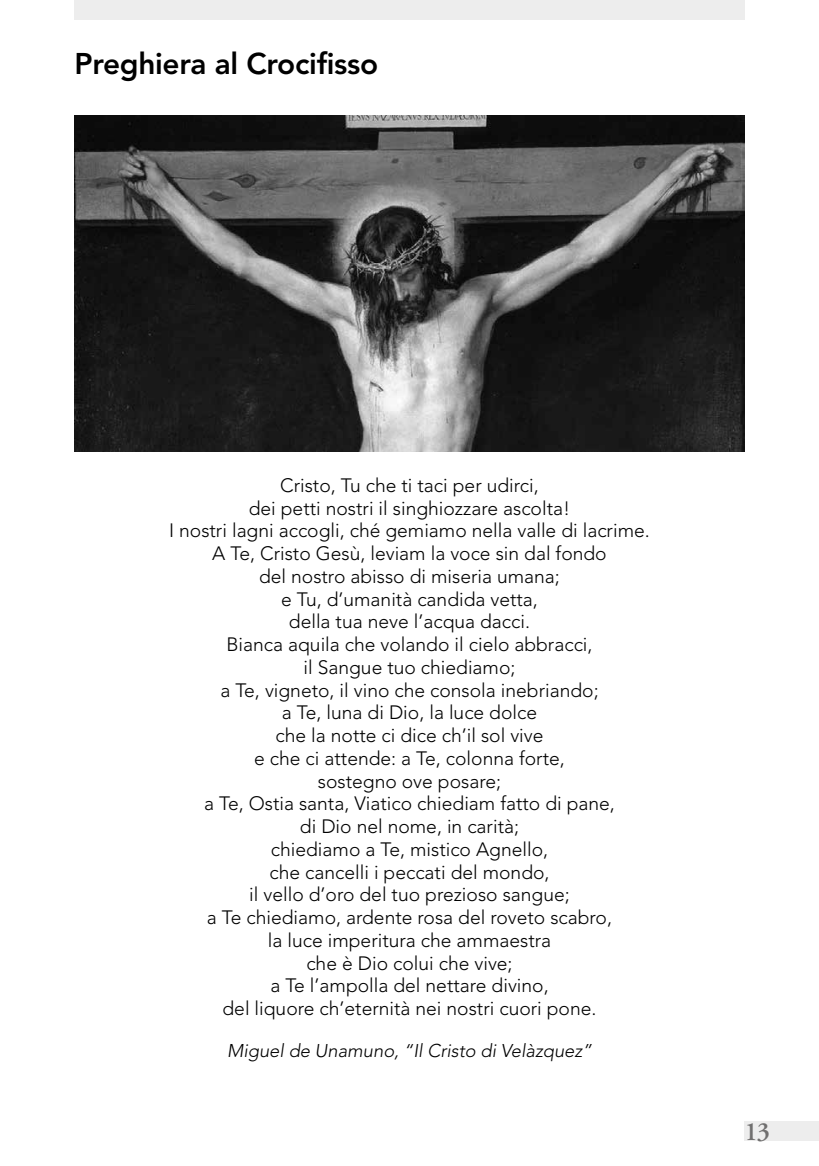
<style>
.page{position:relative;width:819px;height:1166px;background:#fff}
.page>*{position:absolute;margin:0;border:0;box-sizing:border-box;transform-origin:0 0}
.t1{font:800 29.75px "Avenir";letter-spacing:-.01em;color:#000}
.t2{font:600 26.25px "Adobe Garamond Pro";color:#706f6f}
.t3{font:300 19.25px/22.8px "Avenir";color:#000;text-align:center}
.t4{font:italic 300 18.38px "Avenir";color:#000}
</style>
<div class="page">
<div style="left:74px;top:0;width:670px;height:20px;background:#ededed"></div>
<div style="left:744px;top:1121px;width:75px;height:20px;background:#ededed"></div>
<img style="left:74px;top:115px;width:670px;height:336px">
<h1 class="t1" style="left:74px;top:46px;width:305px">Preghiera al Crocifisso</h1>
<p class="t3" style="left:169px;top:474px;width:482px">Cristo, Tu che ti taci per udirci,<br>dei petti nostri il singhiozzare ascolta!<br>I nostri lagni accogli, ché gemiamo nella valle di lacrime.<br>A Te, Cristo Gesù, leviam la voce sin dal fondo<br>del nostro abisso di miseria umana;<br>e Tu, d’umanità candida vetta,<br>della tua neve l’acqua dacci.<br>Bianca aquila che volando il cielo abbracci,<br>il Sangue tuo chiediamo;<br>a Te, vigneto, il vino che consola inebriando;<br>a Te, luna di Dio, la luce dolce<br>che la notte ci dice ch’il sol vive<br>e che ci attende: a Te, colonna forte,<br>sostegno ove posare;<br>a Te, Ostia santa, Viatico chiediam fatto di pane,<br>di Dio nel nome, in carità;<br>chiediamo a Te, mistico Agnello,<br>che cancelli i peccati del mondo,<br>il vello d’oro del tuo prezioso sangue;<br>a Te chiediamo, ardente rosa del roveto scabro,<br>la luce imperitura che ammaestra<br>che è Dio colui che vive;<br>a Te l’ampolla del nettare divino,<br>del liquore ch’eternità nei nostri cuori pone.</p>
<p class="t4" style="left:227px;top:1040px;width:366px">Miguel de Unamuno, “Il Cristo di Velàzquez”</p>
<h2 class="t2" style="left:744px;top:1116px;width:27px">13</h2>
</div>
